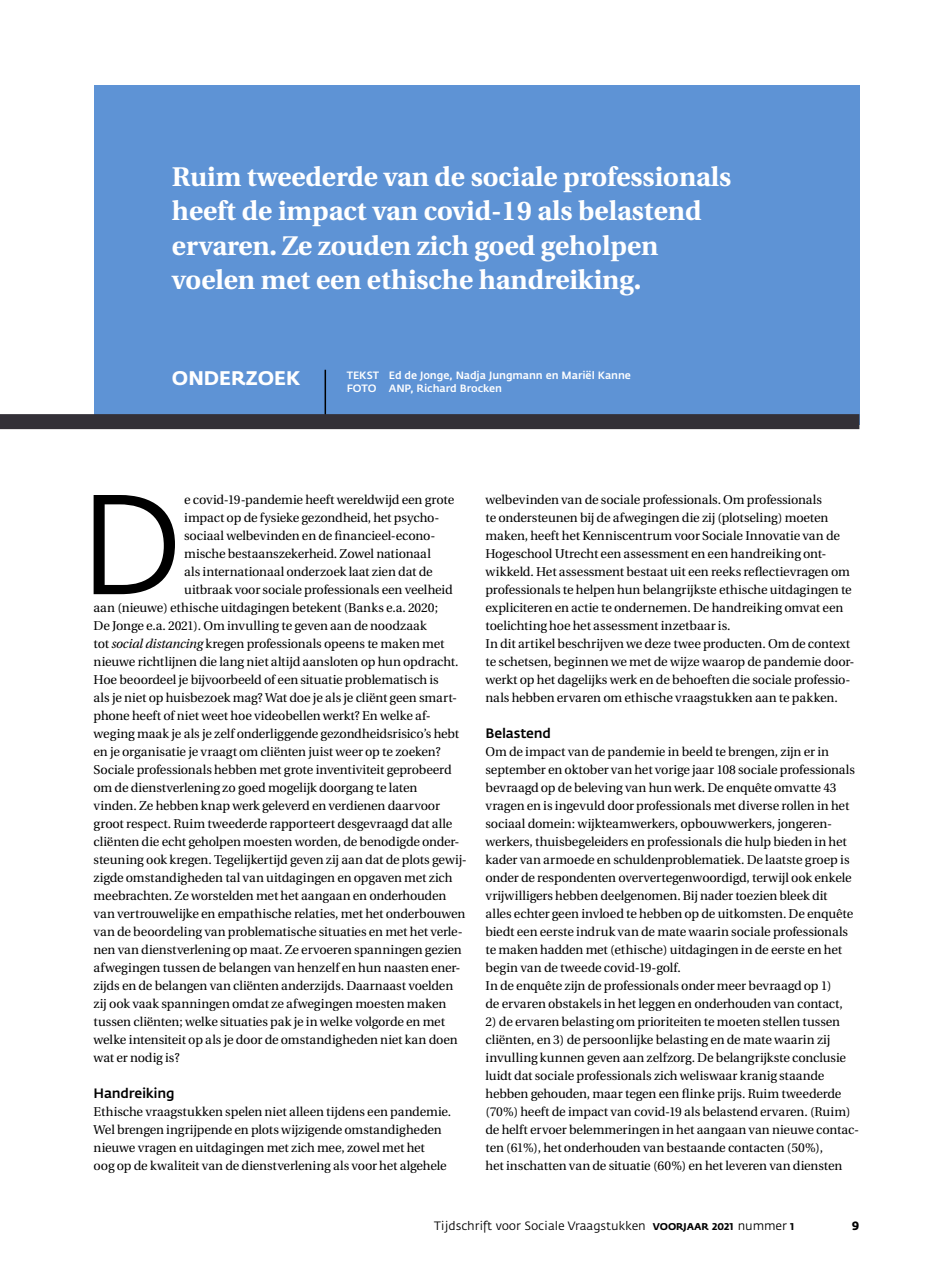
<style>
.page{position:relative;width:936px;height:1276px;background:#fff}
.page>*{position:absolute;margin:0;border:0;box-sizing:border-box;transform-origin:0 0}
.t1{font:140.1px "Fedra Sans";color:#000}
.t2{font:700 27px/34.5px "Utopia";color:#fff}
.t3{font:700 19.5px "Fedra Sans";color:#fff}
.t4{font:13.5px "Fedra Sans Medium TF";letter-spacing:-.015em;color:#000}
.t5{font:12.75px/18px "Utopia";letter-spacing:-.01em;color:#000}
.t6{font:12px "Fedra Sans";letter-spacing:-.01em;color:#000}
.t7{font:700 12px "Fedra Sans";color:#000}
.t8{font:10.5px/13.5px "Fedra Sans Medium TF";letter-spacing:-.005em;color:#fff}
.s1{font-style:italic}
.s2{font-weight:700;font-size:9.75px}
</style>
<div class="page">
<div style="left:94px;top:85px;width:765px;height:339px;background:#5e93d5"></div>
<hr style="left:324px;top:370px;width:2px;height:45px;background:#000">
<div style="left:0;top:414px;width:859px;height:15px;background:#333037"></div>
<h2 class="t2" style="left:172px;top:159px;width:561px">Ruim tweederde van de sociale professionals heeft de impact van covid-19 als belastend ervaren. Ze zouden zich goed geholpen voelen met een ethische handreiking.</h2>
<h3 class="t3" style="left:172px;top:366px;width:130px">ONDERZOEK</h3>
<p class="t8" style="left:347px;top:368px;width:285px">TEKST Ed de Jonge, Nadja Jungmann en Mariël Kanne<br>FOTO ANP, Richard Brocken</p>
<h1 class="t1" style="left:77px;top:471px;width:107px">D</h1>
<p class="t5" style="left:184px;top:491px;width:272px">e covid-19-pandemie heeft wereldwijd een grote</p>
<p class="t5" style="left:184px;top:509px;width:257px">impact op de fysieke gezondheid, het psycho-</p>
<p class="t5" style="left:184px;top:527px;width:253px">sociaal welbevinden en de financieel-econo-</p>
<p class="t5" style="left:184px;top:545px;width:248px">mische bestaanszekerheid. Zowel nationaal</p>
<p class="t5" style="left:184px;top:563px;width:250px">als internationaal onderzoek laat zien dat de</p>
<p class="t5" style="left:184px;top:581px;width:270px">uitbraak voor sociale professionals een veelheid</p>
<p class="t5" style="left:94px;top:599px;width:346px">aan (nieuwe) ethische uitdagingen betekent (Banks e.a. 2020;</p>
<p class="t5" style="left:94px;top:617px;width:335px">De Jonge e.a. 2021). Om invulling te geven aan de noodzaak</p>
<p class="t5" style="left:94px;top:635px;width:352px">tot <span class="s1">social distancing</span> kregen professionals opeens te maken met</p>
<p class="t5" style="left:94px;top:653px;width:366px">nieuwe richtlijnen die lang niet altijd aansloten op hun opdracht.</p>
<p class="t5" style="left:94px;top:671px;width:347px">Hoe beoordeel je bijvoorbeeld of een situatie problematisch is</p>
<p class="t5" style="left:94px;top:689px;width:365px">als je niet op huisbezoek mag? Wat doe je als je cliënt geen smart-</p>
<p class="t5" style="left:94px;top:707px;width:338px">phone heeft of niet weet hoe videobellen werkt? En welke af-</p>
<p class="t5" style="left:94px;top:725px;width:367px">weging maak je als je zelf onderliggende gezondheidsrisico’s hebt</p>
<p class="t5" style="left:94px;top:743px;width:349px">en je organisatie je vraagt om cliënten juist weer op te zoeken?</p>
<p class="t5" style="left:94px;top:761px;width:359px">Sociale professionals hebben met grote inventiviteit geprobeerd</p>
<p class="t5" style="left:94px;top:779px;width:325px">om de dienstverlening zo goed mogelijk doorgang te laten</p>
<p class="t5" style="left:94px;top:797px;width:348px">vinden. Ze hebben knap werk geleverd en verdienen daarvoor</p>
<p class="t5" style="left:94px;top:815px;width:360px">groot respect. Ruim tweederde rapporteert desgevraagd dat alle</p>
<p class="t5" style="left:94px;top:833px;width:367px">cliënten die echt geholpen moesten worden, de benodigde onder-</p>
<p class="t5" style="left:94px;top:851px;width:375px">steuning ook kregen. Tegelijkertijd geven zij aan dat de plots gewij-</p>
<p class="t5" style="left:94px;top:869px;width:360px">zigde omstandigheden tal van uitdagingen en opgaven met zich</p>
<p class="t5" style="left:94px;top:887px;width:354px">meebrachten. Ze worstelden met het aangaan en onderhouden</p>
<p class="t5" style="left:94px;top:905px;width:373px">van vertrouwelijke en empathische relaties, met het onderbouwen</p>
<p class="t5" style="left:94px;top:923px;width:370px">van de beoordeling van problematische situaties en met het verle-</p>
<p class="t5" style="left:94px;top:941px;width:369px">nen van dienstverlening op maat. Ze ervoeren spanningen gezien</p>
<p class="t5" style="left:94px;top:959px;width:368px">afwegingen tussen de belangen van henzelf en hun naasten ener-</p>
<p class="t5" style="left:94px;top:977px;width:361px">zijds en de belangen van cliënten anderzijds. Daarnaast voelden</p>
<p class="t5" style="left:94px;top:995px;width:354px">zij ook vaak spanningen omdat ze afwegingen moesten maken</p>
<p class="t5" style="left:94px;top:1013px;width:353px">tussen cliënten; welke situaties pak je in welke volgorde en met</p>
<p class="t5" style="left:94px;top:1031px;width:365px">welke intensiteit op als je door de omstandigheden niet kan doen</p>
<p class="t5" style="left:94px;top:1049px;width:87px">wat er nodig is?</p>
<p class="t4" style="left:94px;top:1086px;width:82px">Handreiking</p>
<p class="t5" style="left:94px;top:1103px;width:359px">Ethische vraagstukken spelen niet alleen tijdens een pandemie.<br>Wel brengen ingrijpende en plots wijzigende omstandigheden nieuwe vragen en uitdagingen met zich mee, zowel met het<br>oog op de kwaliteit van de dienstverlening als voor het algehele</p>
<p class="t5" style="left:485px;top:491px;width:370px">welbevinden van de sociale professionals. Om professionals<br>te ondersteunen bij de afwegingen die zij (plotseling) moeten maken, heeft het Kenniscentrum voor Sociale Innovatie van de Hogeschool Utrecht een assessment en een handreiking ont&shy;wikkeld. Het assessment bestaat uit een reeks reflectievragen om professionals te helpen hun belangrijkste ethische uitdagingen te expliciteren en actie te ondernemen. De handreiking omvat een toelichting hoe het assessment inzetbaar is.<br>In dit artikel beschrijven we deze twee producten. Om de context te schetsen, beginnen we met de wijze waarop de pandemie door&shy;werkt op het dagelijks werk en de behoeften die sociale professio&shy;nals hebben ervaren om ethische vraagstukken aan te pakken.</p>
<p class="t4" style="left:485px;top:726px;width:67px">Belastend</p>
<p class="t5" style="left:485px;top:743px;width:371px">Om de impact van de pandemie in beeld te brengen, zijn er in september en oktober van het vorige jaar 108 sociale professionals bevraagd op de beleving van hun werk. De enquête omvatte 43 vragen en is ingevuld door professionals met diverse rollen in het sociaal domein: wijkteamwerkers, opbouwwerkers, jongeren&shy;werkers, thuisbegeleiders en professionals die hulp bieden in het kader van armoede en schuldenproblematiek. De laatste groep is onder de respondenten oververtegenwoordigd, terwijl ook enkele vrijwilligers hebben deelgenomen. Bij nader toezien bleek dit alles echter geen invloed te hebben op de uitkomsten. De enquête biedt een eerste indruk van de mate waarin sociale professionals te maken hadden met (ethische) uitdagingen in de eerste en het begin van de tweede covid-19-golf.<br>In de enquête zijn de professionals onder meer bevraagd op 1)<br>de ervaren obstakels in het leggen en onderhouden van contact,</p>
<p class="t5" style="left:485px;top:1013px;width:375px">2) de ervaren belasting om prioriteiten te moeten stellen tussen cliënten, en 3) de persoonlijke belasting en de mate waarin zij invulling kunnen geven aan zelfzorg. De belangrijkste conclusie luidt dat sociale professionals zich weliswaar kranig staande hebben gehouden, maar tegen een flinke prijs. Ruim tweederde (70%) heeft de impact van covid-19 als belastend ervaren. (Ruim) de helft ervoer belemmeringen in het aangaan van nieuwe contac&shy;ten (61%), het onderhouden van bestaande contacten (50%),<br>het inschatten van de situatie (60%) en het leveren van diensten</p>
<p class="t6" style="left:434px;top:1219px;width:361px">Tijdschrift voor Sociale Vraagstukken <span class="s2">VOORJAAR 2021</span> nummer <span class="s2">1</span></p>
<p class="t7" style="left:851px;top:1218px;width:9px">9</p>
</div>
